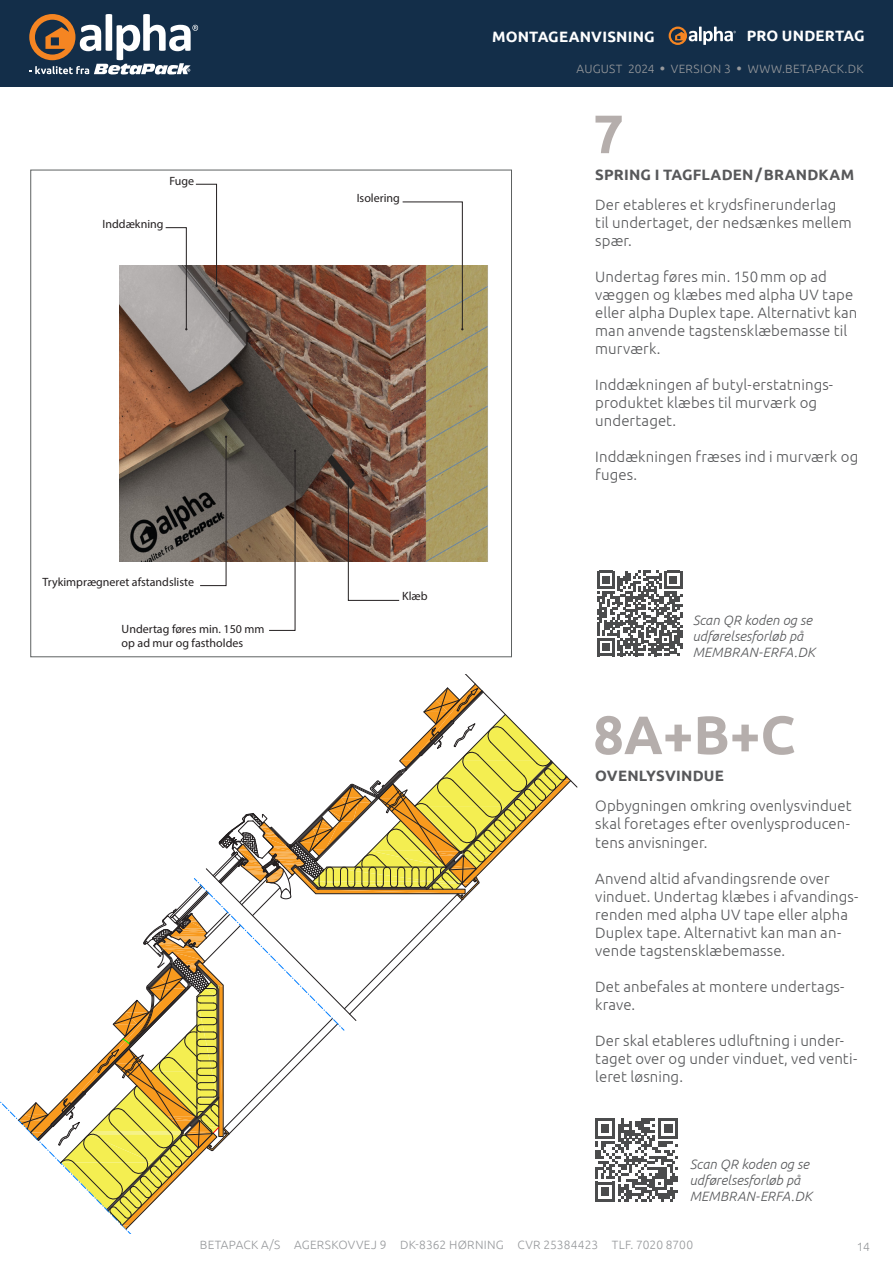
<style>
.page{position:relative;width:893px;height:1263px;background:#fff}
.page>*{position:absolute;margin:0;border:0;box-sizing:border-box;transform-origin:0 0}
.Mellemrubrik{font:700 54px "Ubuntu";color:#b5aeac}
.t1{font:300 15px/18px "Ubuntu";letter-spacing:.005em;color:#57585a}
.t2{font:700 15px "Ubuntu";letter-spacing:.015em;color:#57585a}
.t3{font:700 15px "Ubuntu";letter-spacing:.015em;color:#fff}
.t4{font:italic 300 13.5px/16.2px "Ubuntu";letter-spacing:.005em;color:#57585a}
.t5{font:300 12px "Ubuntu";letter-spacing:.02em;color:#97999c}
.t6{font:12px/14.4px "Myriad Pro";color:#231f20}
.s1{font-family:"Calibri";font-weight:400;font-size:9px}
</style>
<div class="page">
<div style="left:0;top:0;width:893px;height:86px;background:#132e49"></div>
<svg style="left:29px;top:14px;width:169px;height:60px"></svg>
<svg style="left:669px;top:27px;width:67px;height:18px"></svg>
<img style="left:119px;top:266px;width:369px;height:296px">
<svg style="left:199px;top:436px;width:28px;height:150px"></svg>
<svg style="left:268px;top:450px;width:28px;height:181px"></svg>
<svg style="left:402px;top:201px;width:61px;height:129px"></svg>
<svg style="left:165px;top:227px;width:22px;height:103px"></svg>
<svg style="left:195px;top:184px;width:23px;height:103px"></svg>
<svg style="left:347px;top:479px;width:53px;height:122px"></svg>
<svg style="left:0;top:878px;width:345px;height:356px"></svg>
<svg style="left:200px;top:675px;width:378px;height:349px"></svg>
<svg style="left:597px;top:571px;width:85px;height:85px"></svg>
<svg style="left:595px;top:1118px;width:83px;height:84px"></svg>
<p class="t3" style="left:492px;top:27px;width:164px">MONTAGEANVISNING</p>
<p class="t3" style="left:747px;top:27px;width:119px">PRO UNDERTAG</p>
<p class="t5" style="left:577px;top:61px;width:288px">AUGUST 2024 <span class="s1">●</span> VERSION 3 <span class="s1">●</span> WWW.BETAPACK.DK</p>
<p class="t6" style="left:169px;top:173px;width:26px">Fuge</p>
<p class="t6" style="left:103px;top:217px;width:63px">Inddækning</p>
<p class="t6" style="left:357px;top:191px;width:45px">Isolering</p>
<p class="t6" style="left:42px;top:575px;width:153px">Trykimprægneret afstandsliste</p>
<p class="t6" style="left:122px;top:621px;width:145px">Undertag føres min. 150 mm op ad mur og fastholdes</p>
<p class="t6" style="left:402px;top:589px;width:27px">Klæb</p>
<p class="Mellemrubrik" style="left:593px;top:101px;width:32px">7</p>
<p class="t2" style="left:595px;top:166px;width:260px">SPRING I TAGFLADEN/BRANDKAM</p>
<p class="t1" style="left:595px;top:195px;width:258px">Der etableres et krydsfinerunderlag til undertaget, der nedsænkes mellem spær.</p>
<p class="t1" style="left:595px;top:267px;width:264px">Undertag føres min. 150mm op ad væggen og klæbes med alpha UV tape eller alpha Duplex tape. Alternativt kan man anvende tagstensklæbemasse til murværk.</p>
<p class="t1" style="left:595px;top:375px;width:239px">Inddækningen af butyl-erstatnings&shy;produktet klæbes til murværk og undertaget.</p>
<p class="t1" style="left:595px;top:447px;width:264px">Inddækningen fræses ind i murværk og fuges.</p>
<p class="t4" style="left:693px;top:611px;width:124px">Scan QR koden og se udførelsesforløb på<br>MEMBRAN-ERFA.DK</p>
<p class="Mellemrubrik" style="left:593px;top:702px;width:204px">8A+B+C</p>
<p class="t2" style="left:595px;top:767px;width:130px">OVENLYSVINDUE</p>
<p class="t1" style="left:595px;top:797px;width:258px;text-align:justify">Opbygningen omkring ovenlysvinduet skal foretages efter ovenlysproducen&shy;tens anvisninger.</p>
<p class="t1" style="left:595px;top:869px;width:264px">Anvend altid afvandingsrende over vinduet. Undertag klæbes i afvandings&shy;renden med alpha UV tape eller alpha Duplex tape. Alternativt kan man an&shy;vende tagstensklæbemasse.</p>
<p class="t1" style="left:595px;top:977px;width:251px">Det anbefales at montere undertags&shy;krave.</p>
<p class="t1" style="left:595px;top:1031px;width:263px">Der skal etableres udluftning i under&shy;taget over og under vinduet, ved venti&shy;leret løsning.</p>
<p class="t4" style="left:690px;top:1156px;width:124px">Scan QR koden og se udførelsesforløb på<br>MEMBRAN-ERFA.DK</p>
<p class="t5" style="left:200px;top:1238px;width:495px">BETAPACK A/S AGERSKOVVEJ 9 DK-8362 HØRNING CVR 25384423 TLF. 7020 8700</p>
<p class="t5" style="left:857px;top:1239px;width:15px">14</p>
</div>
